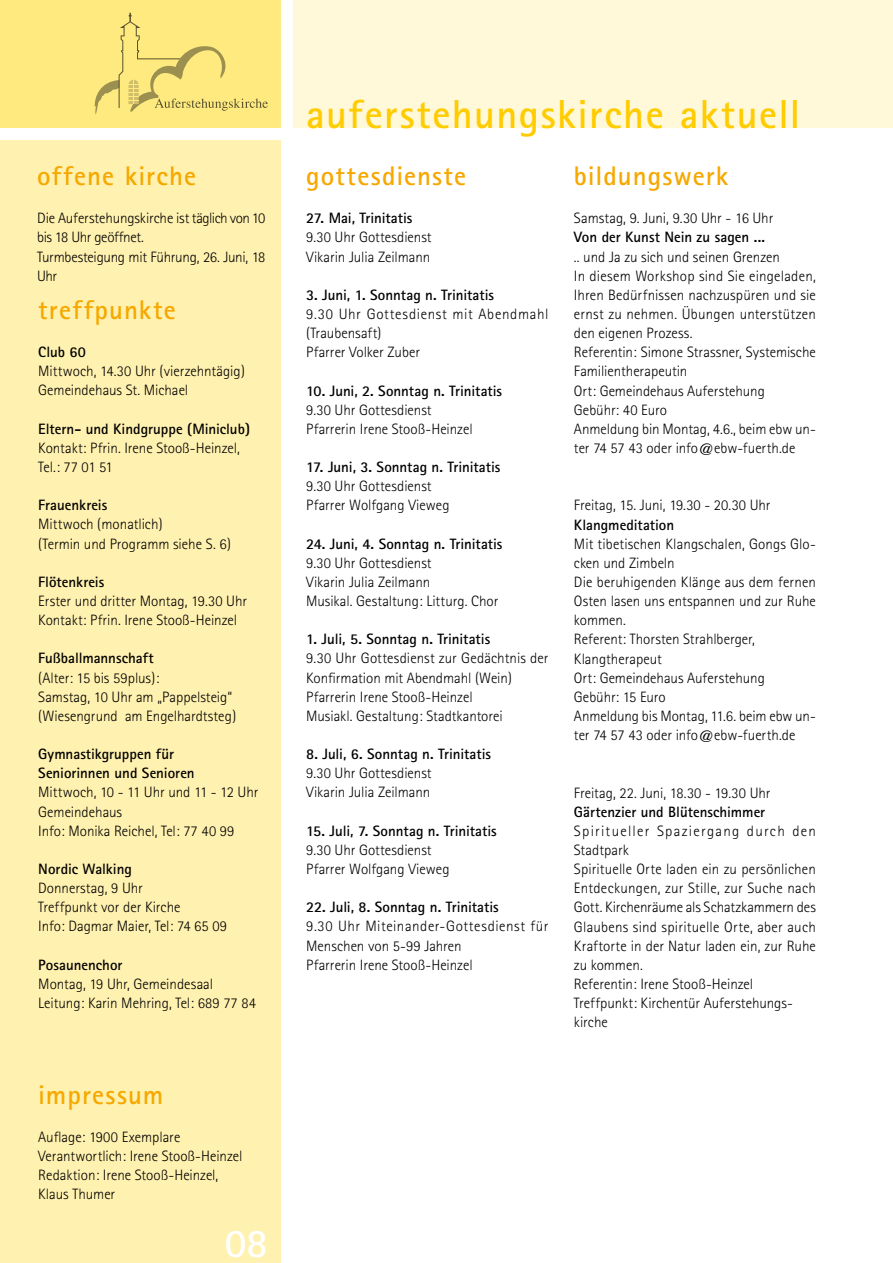
<style>
.page{position:relative;width:893px;height:1263px;background:#fff}
.page>*{position:absolute;margin:0;border:0;box-sizing:border-box;transform-origin:0 0}
.t1{font:700 40.5px "Rotis Sans Serif";letter-spacing:.035em;color:#fc0}
.t2{font:700 40.5px "Rotis Sans Serif";color:#fff}
.t3{font:700 27px "Rotis Sans Serif";letter-spacing:.04em;color:#f6a800}
.t4{font:300 15px/19.2px "Rotis Sans Serif";color:#000}
.t5{font:700 15px/19.2px "Rotis Sans Serif";letter-spacing:-.005em;color:#000}
.t6{font:300 15px/19.2px "Rotis Sans Serif";letter-spacing:-.02em;color:#000}
.t7{font:300 15px/19.2px "Rotis Sans Serif";letter-spacing:.03em;color:#000}
</style>
<div class="page">
<div style="left:293px;top:0;width:600px;height:128px;background:#fff8d9"></div>
<div style="left:0;top:0;width:281px;height:128px;background:#ffea7f"></div>
<div style="left:0;top:140px;width:281px;height:1123px;background:#fff1af"></div>
<svg style="left:94px;top:13px;width:174px;height:102px"></svg>
<h2 class="t3" style="left:37px;top:159px;width:160px">offene kirche</h2>
<p class="t6" style="left:37px;top:209px;width:230px">Die Auferstehungskirche ist täglich von 10 bis 18 Uhr geöffnet.<br>Turmbesteigung mit Führung, 26. Juni, 18<br>Uhr</p>
<h2 class="t3" style="left:38px;top:293px;width:139px">treffpunkte</h2>
<p class="t5" style="left:38px;top:342px;width:49px">Club 60</p>
<p class="t4" style="left:38px;top:362px;width:208px">Mittwoch, 14.30 Uhr (vierzehntägig)<br>Gemeindehaus St. Michael</p>
<p class="t5" style="left:38px;top:419px;width:213px">Eltern- und Kindgruppe (Miniclub)</p>
<p class="t4" style="left:38px;top:438px;width:203px">Kontakt: Pfrin. Irene Stooß-Heinzel,<br>Tel.: 77 01 51</p>
<p class="t5" style="left:38px;top:495px;width:71px">Frauenkreis</p>
<p class="t4" style="left:38px;top:515px;width:194px">Mittwoch (monatlich)<br>(Termin und Programm siehe S. 6)</p>
<p class="t5" style="left:38px;top:572px;width:68px">Flötenkreis</p>
<p class="t4" style="left:38px;top:591px;width:210px">Erster und dritter Montag, 19.30 Uhr<br>Kontakt: Pfrin. Irene Stooß-Heinzel</p>
<p class="t5" style="left:38px;top:648px;width:117px">Fußballmannschaft</p>
<p class="t4" style="left:38px;top:668px;width:200px">(Alter: 15 bis 59plus):<br>Samstag, 10 Uhr am „Pappelsteig“ (Wiesengrund am Engelhardtsteg)</p>
<p class="t5" style="left:38px;top:744px;width:158px">Gymnastikgruppen für<br>Seniorinnen und Senioren</p>
<p class="t4" style="left:38px;top:783px;width:222px">Mittwoch, 10 - 11 Uhr und 11 - 12 Uhr<br>Gemeindehaus<br>Info: Monika Reichel, Tel: 77 40 99</p>
<p class="t5" style="left:38px;top:859px;width:95px">Nordic Walking</p>
<p class="t4" style="left:38px;top:878px;width:190px">Donnerstag, 9 Uhr<br>Treffpunkt vor der Kirche<br>Info: Dagmar Maier, Tel: 74 65 09</p>
<p class="t5" style="left:38px;top:955px;width:86px">Posaunenchor</p>
<p class="t4" style="left:38px;top:974px;width:219px">Montag, 19 Uhr, Gemeindesaal<br>Leitung: Karin Mehring, Tel: 689 77 84</p>
<h2 class="t3" style="left:38px;top:1077px;width:127px">impressum</h2>
<p class="t4" style="left:38px;top:1127px;width:206px">Auflage: 1900 Exemplare<br>Verantwortlich: Irene Stooß-Heinzel<br>Redaktion: Irene Stooß-Heinzel,<br>Klaus Thumer</p>
<h1 class="t2" style="left:225px;top:1217px;width:45px">08</h1>
<h1 class="t1" style="left:306px;top:88px;width:496px">auferstehungskirche aktuell</h1>
<h2 class="t3" style="left:306px;top:159px;width:162px">gottesdienste</h2>
<p class="t5" style="left:306px;top:208px;width:108px">27. Mai, Trinitatis</p>
<p class="t4" style="left:306px;top:228px;width:127px">9.30 Uhr Gottesdienst<br>Vikarin Julia Zeilmann</p>
<p class="t5" style="left:306px;top:285px;width:189px">3. Juni, 1. Sonntag n. Trinitatis</p>
<p class="t7" style="left:306px;top:304px;width:244px">9.30 Uhr Gottesdienst mit Abendmahl (Traubensaft)<br>Pfarrer Volker Zuber</p>
<p class="t5" style="left:306px;top:381px;width:197px">10. Juni, 2. Sonntag n. Trinitatis</p>
<p class="t4" style="left:306px;top:400px;width:168px">9.30 Uhr Gottesdienst<br>Pfarrerin Irene Stooß-Heinzel</p>
<p class="t5" style="left:306px;top:457px;width:196px">17. Juni, 3. Sonntag n. Trinitatis</p>
<p class="t4" style="left:306px;top:476px;width:145px">9.30 Uhr Gottesdienst<br>Pfarrer Wolfgang Vieweg</p>
<p class="t5" style="left:306px;top:534px;width:198px">24. Juni, 4. Sonntag n. Trinitatis</p>
<p class="t4" style="left:306px;top:553px;width:194px">9.30 Uhr Gottesdienst<br>Vikarin Julia Zeilmann<br>Musikal. Gestaltung: Litturg. Chor</p>
<p class="t5" style="left:306px;top:629px;width:186px">1. Juli, 5. Sonntag n. Trinitatis</p>
<p class="t4" style="left:306px;top:649px;width:244px">9.30 Uhr Gottesdienst zur Gedächtnis der Konfirmation mit Abendmahl (Wein)<br>Pfarrerin Irene Stooß-Heinzel<br>Musiakl. Gestaltung: Stadtkantorei</p>
<p class="t5" style="left:306px;top:744px;width:186px">8. Juli, 6. Sonntag n. Trinitatis</p>
<p class="t4" style="left:306px;top:764px;width:127px">9.30 Uhr Gottesdienst<br>Vikarin Julia Zeilmann</p>
<p class="t5" style="left:306px;top:821px;width:192px">15. Juli, 7. Sonntag n. Trinitatis</p>
<p class="t4" style="left:306px;top:840px;width:145px">9.30 Uhr Gottesdienst<br>Pfarrer Wolfgang Vieweg</p>
<p class="t5" style="left:306px;top:897px;width:194px">22. Juli, 8. Sonntag n. Trinitatis</p>
<p class="t4" style="left:306px;top:917px;width:244px">9.30 Uhr Miteinander-Gottesdienst für<br>Menschen von 5-99 Jahren<br>Pfarrerin Irene Stooß-Heinzel</p>
<h2 class="t3" style="left:574px;top:159px;width:156px">bildungswerk</h2>
<p class="t4" style="left:574px;top:209px;width:201px">Samstag, 9. Juni, 9.30 Uhr - 16 Uhr</p>
<p class="t5" style="left:574px;top:227px;width:193px">Von der Kunst Nein zu sagen ...</p>
<p class="t4" style="left:574px;top:247px;width:243px">.. und Ja zu sich und seinen Grenzen<br>In diesem Workshop sind Sie eingeladen, Ihren Bedürfnissen nachzuspüren und sie ernst zu nehmen. Übungen unterstützen den eigenen Prozess.<br>Referentin: Simone Strassner, Systemische Familientherapeutin<br>Ort: Gemeindehaus Auferstehung<br>Gebühr: 40 Euro<br>Anmeldung bin Montag, 4.6., beim ebw un&shy;ter 74 57 43 oder info@ebw-fuerth.de</p>
<p class="t4" style="left:574px;top:496px;width:198px">Freitag, 15. Juni, 19.30 - 20.30 Uhr</p>
<p class="t5" style="left:574px;top:514px;width:102px">Klangmeditation</p>
<p class="t4" style="left:574px;top:534px;width:244px">Mit tibetischen Klangschalen, Gongs Glo&shy;cken und Zimbeln<br>Die beruhigenden Klänge aus dem fernen<br>Osten lasen uns entspannen und zur Ruhe kommen.<br>Referent: Thorsten Strahlberger,<br>Klangtherapeut<br>Ort: Gemeindehaus Auferstehung<br>Gebühr: 15 Euro<br>Anmeldung bis Montag, 11.6. beim ebw un&shy;ter 74 57 43 oder info@ebw-fuerth.de</p>
<p class="t4" style="left:574px;top:783px;width:198px">Freitag, 22. Juni, 18.30 - 19.30 Uhr</p>
<p class="t5" style="left:574px;top:802px;width:193px">Gärtenzier und Blütenschimmer</p>
<p class="t4" style="left:574px;top:821px;width:244px">Spiritueller Spaziergang durch den<br>Stadtpark<br>Spirituelle Orte laden ein zu persönlichen<br>Entdeckungen, zur Stille, zur Suche nach<br>Gott. Kirchenräume als Schatzkammern des<br>Glaubens sind spirituelle Orte, aber auch<br>Kraftorte in der Natur laden ein, zur Ruhe zu kommen.<br>Referentin: Irene Stooß-Heinzel<br>Treffpunkt: Kirchentür Auferstehungs&shy;kirche</p>
</div>
